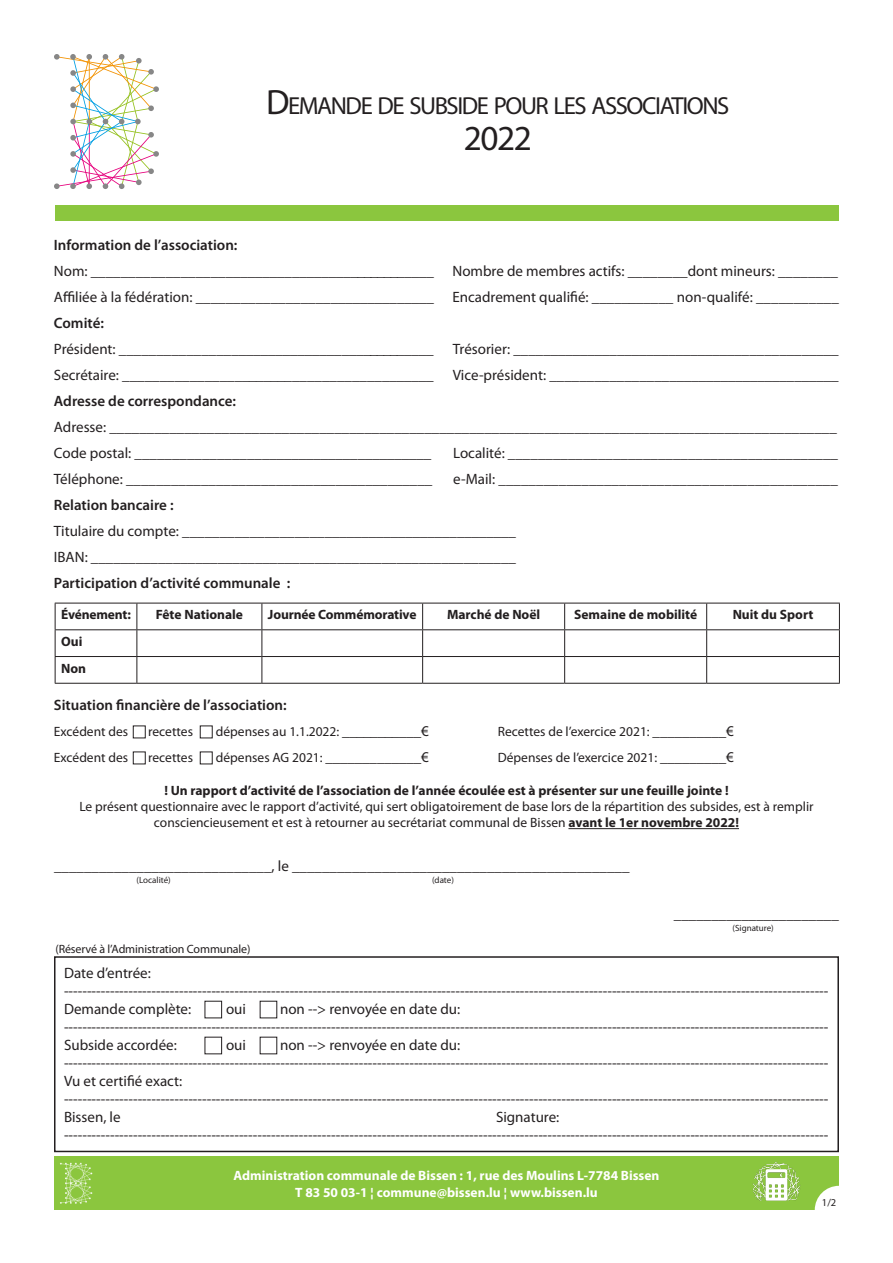
<style>
.page{position:relative;width:893px;height:1263px;background:#fff}
.page>*{position:absolute;margin:0;border:0;box-sizing:border-box;transform-origin:0 0}
.t1{font:35.25px "Myriad Pro";color:#231f20}
.t2{font:24.75px "Myriad Pro";letter-spacing:-.055em;color:#231f20}
.t3{font:15px "Myriad Pro";color:#231f20}
.t4{font:600 15px "Myriad Pro";color:#231f20}
.t5{font:13.5px/16.2px "Myriad Pro";color:#231f20;text-align:center}
.t6{font:700 13.5px "Myriad Pro";color:#231f20}
.t7{font:700 13.5px "Myriad Pro";color:#fff}
.t8{font:12px "Myriad Pro";letter-spacing:-.01em;color:#231f20}
.t9{font:10.5px "Myriad Pro";color:#231f20}
.t10{font:9px "Myriad Pro";color:#231f20}
.s1{font-size:35.25px}
.s2{font-size:15px}
.s3{font-weight:700}
</style>
<div class="page">
<svg style="left:54px;top:54px;width:105px;height:135px"></svg>
<div style="left:55px;top:205px;width:783px;height:15px;background:#8bc63e"></div>
<hr style="left:568px;top:828px;width:171px;height:1px;background:#231f20">
<div style="left:54px;top:956px;width:785px;height:196px;border:2px solid #231f20"></div>
<div style="left:205px;top:1001px;width:17px;height:17px;border:1px solid #231f20"></div>
<div style="left:205px;top:1037px;width:17px;height:17px;border:1px solid #231f20"></div>
<hr style="left:55px;top:603px;width:82px;height:1px;background:#231f20">
<hr style="left:137px;top:603px;width:125px;height:1px;background:#231f20">
<hr style="left:262px;top:603px;width:161px;height:1px;background:#231f20">
<hr style="left:423px;top:603px;width:142px;height:1px;background:#231f20">
<hr style="left:565px;top:603px;width:142px;height:1px;background:#231f20">
<hr style="left:707px;top:603px;width:133px;height:1px;background:#231f20">
<hr style="left:55px;top:629px;width:82px;height:1px;background:#231f20">
<hr style="left:137px;top:629px;width:125px;height:1px;background:#231f20">
<hr style="left:262px;top:629px;width:161px;height:1px;background:#231f20">
<hr style="left:423px;top:629px;width:142px;height:1px;background:#231f20">
<hr style="left:565px;top:629px;width:142px;height:1px;background:#231f20">
<hr style="left:707px;top:629px;width:133px;height:1px;background:#231f20">
<hr style="left:55px;top:656px;width:82px;height:1px;background:#231f20">
<svg style="left:55px;top:603px;width:1px;height:80px"></svg>
<hr style="left:137px;top:656px;width:125px;height:1px;background:#231f20">
<svg style="left:137px;top:603px;width:1px;height:80px"></svg>
<hr style="left:262px;top:656px;width:160px;height:1px;background:#231f20">
<hr style="left:423px;top:656px;width:141px;height:1px;background:#231f20">
<hr style="left:565px;top:656px;width:141px;height:1px;background:#231f20">
<hr style="left:707px;top:656px;width:133px;height:1px;background:#231f20">
<svg style="left:839px;top:603px;width:1px;height:80px"></svg>
<hr style="left:55px;top:683px;width:82px;height:1px;background:#231f20">
<hr style="left:137px;top:683px;width:125px;height:1px;background:#231f20">
<hr style="left:262px;top:683px;width:161px;height:1px;background:#231f20">
<hr style="left:423px;top:683px;width:142px;height:1px;background:#231f20">
<hr style="left:565px;top:683px;width:142px;height:1px;background:#231f20">
<hr style="left:707px;top:683px;width:133px;height:1px;background:#231f20">
<svg style="left:262px;top:603px;width:1px;height:80px"></svg>
<svg style="left:422px;top:603px;width:1px;height:80px"></svg>
<svg style="left:564px;top:603px;width:1px;height:80px"></svg>
<svg style="left:706px;top:603px;width:1px;height:80px"></svg>
<div style="left:133px;top:725px;width:13px;height:13px;border:1px solid #231f20"></div>
<div style="left:133px;top:751px;width:13px;height:13px;border:1px solid #231f20"></div>
<div style="left:200px;top:725px;width:13px;height:13px;border:1px solid #231f20"></div>
<div style="left:200px;top:751px;width:13px;height:13px;border:1px solid #231f20"></div>
<div style="left:54px;top:1157px;width:785px;height:53px;background:#8bc63e"></div>
<img style="left:60px;top:1162px;width:32px;height:42px">
<img style="left:753px;top:1162px;width:48px;height:39px">
<div style="left:815px;top:1186px;width:48px;height:48px;background:#fff;border-radius:50%"></div>
<p class="t2" style="left:266px;top:90px;width:465px"><span class="s1">D</span>EMANDE DE SUBSIDE POUR LES ASSOCIATIONS</p>
<p class="t1" style="left:464px;top:116px;width:70px">2022</p>
<p class="t4" style="left:54px;top:236px;width:185px">Information de l’association:</p>
<p class="t3" style="left:54px;top:262px;width:381px">Nom: _______________________________________________</p>
<p class="t3" style="left:54px;top:288px;width:381px">Affiliée à la fédération: ________________________________</p>
<p class="t4" style="left:54px;top:314px;width:52px">Comité:</p>
<p class="t3" style="left:54px;top:340px;width:381px">Président: ___________________________________________</p>
<p class="t3" style="left:54px;top:366px;width:381px">Secrétaire: __________________________________________</p>
<p class="t4" style="left:54px;top:392px;width:184px">Adresse de correspondance:</p>
<p class="t3" style="left:452px;top:262px;width:387px">Nombre de membres actifs: ________dont mineurs: ________</p>
<p class="t3" style="left:452px;top:288px;width:388px">Encadrement qualifié: ___________ non-qualifé: ___________</p>
<p class="t3" style="left:453px;top:340px;width:387px">Trésorier: ____________________________________________</p>
<p class="t3" style="left:453px;top:366px;width:387px">Vice-président: _______________________________________</p>
<p class="t3" style="left:54px;top:418px;width:784px">Adresse: _________________________________________________________________________________________________</p>
<p class="t3" style="left:54px;top:444px;width:379px">Code postal: ________________________________________</p>
<p class="t3" style="left:54px;top:470px;width:380px">Téléphone: _________________________________________</p>
<p class="t3" style="left:453px;top:470px;width:386px">e-Mail: _____________________________________________</p>
<p class="t3" style="left:453px;top:444px;width:386px">Localité: ____________________________________________</p>
<p class="t4" style="left:54px;top:495px;width:121px">Relation bancaire :</p>
<p class="t3" style="left:54px;top:522px;width:463px">Titulaire du compte: _____________________________________________</p>
<p class="t3" style="left:54px;top:548px;width:464px">IBAN: _________________________________________________________</p>
<p class="t4" style="left:54px;top:573px;width:238px">Participation d’activité communale :</p>
<p class="t6" style="left:61px;top:606px;width:71px">Événement:</p>
<p class="t6" style="left:156px;top:606px;width:89px">Fête Nationale</p>
<p class="t6" style="left:268px;top:606px;width:150px">Journée Commémorative</p>
<p class="t6" style="left:447px;top:606px;width:95px">Marché de Noël</p>
<p class="t6" style="left:574px;top:606px;width:125px">Semaine de mobilité</p>
<p class="t6" style="left:733px;top:606px;width:82px">Nuit du Sport</p>
<p class="t6" style="left:61px;top:633px;width:23px">Oui</p>
<p class="t6" style="left:61px;top:659px;width:26px">Non</p>
<p class="t4" style="left:54px;top:695px;width:234px">Situation financière de l’association:</p>
<p class="t5" style="left:54px;top:723px;width:76px">Excédent des</p>
<p class="t5" style="left:148px;top:723px;width:46px">recettes</p>
<p class="t5" style="left:216px;top:723px;width:214px">dépenses au 1.1.2022: <span class="s2">___________€</span></p>
<p class="t5" style="left:54px;top:749px;width:76px">Excédent des</p>
<p class="t5" style="left:148px;top:749px;width:46px">recettes</p>
<p class="t5" style="left:216px;top:749px;width:214px">dépenses AG 2021: <span class="s2">_____________€</span></p>
<p class="t5" style="left:498px;top:723px;width:238px">Recettes de l’exercice 2021: <span class="s2">__________€</span></p>
<p class="t5" style="left:498px;top:749px;width:238px">Dépenses de l’exercice 2021: <span class="s2">_________€</span></p>
<p class="t6" style="left:164px;top:781px;width:566px">! Un rapport d’activité de l’association de l’année écoulée est à présenter sur une feuille jointe !</p>
<p class="t5" style="left:79px;top:798px;width:736px">Le présent questionnaire avec le rapport d’activité, qui sert obligatoirement de base lors de la répartition des subsides, est à remplir consciencieusement et est à retourner au secrétariat communal de Bissen <span class="s3">avant le 1er novembre 2022!</span></p>
<p class="t3" style="left:54px;top:857px;width:577px">_____________________________, le _____________________________________________</p>
<p class="t10" style="left:137px;top:875px;width:36px">(Localité)</p>
<p class="t10" style="left:432px;top:875px;width:23px">(date)</p>
<p class="t3" style="left:674px;top:905px;width:167px">______________________</p>
<p class="t10" style="left:733px;top:923px;width:43px">(Signature)</p>
<p class="t8" style="left:55px;top:942px;width:197px">(Réservé à l’Administration Communale)</p>
<p class="t3" style="left:64px;top:963px;width:88px">Date d’entrée:</p>
<p class="t3" style="left:64px;top:981px;width:766px">----------------------------------------------------------------------------------------------------------------------------------------------------------------------</p>
<p class="t3" style="left:64px;top:999px;width:129px">Demande complète:</p>
<p class="t3" style="left:226px;top:999px;width:22px">oui</p>
<p class="t3" style="left:280px;top:999px;width:182px">non --&gt; renvoyée en date du:</p>
<p class="t3" style="left:64px;top:1017px;width:766px">----------------------------------------------------------------------------------------------------------------------------------------------------------------------</p>
<p class="t3" style="left:64px;top:1035px;width:114px">Subside accordée:</p>
<p class="t3" style="left:226px;top:1035px;width:22px">oui</p>
<p class="t3" style="left:280px;top:1035px;width:182px">non --&gt; renvoyée en date du:</p>
<p class="t3" style="left:64px;top:1053px;width:766px">----------------------------------------------------------------------------------------------------------------------------------------------------------------------</p>
<p class="t3" style="left:64px;top:1071px;width:120px">Vu et certifié exact:</p>
<p class="t3" style="left:64px;top:1089px;width:766px">----------------------------------------------------------------------------------------------------------------------------------------------------------------------</p>
<p class="t3" style="left:64px;top:1107px;width:58px">Bissen, le</p>
<p class="t3" style="left:496px;top:1107px;width:65px">Signature:</p>
<p class="t3" style="left:64px;top:1125px;width:766px">----------------------------------------------------------------------------------------------------------------------------------------------------------------------</p>
<p class="t7" style="left:233px;top:1167px;width:428px">Administration communale de Bissen : 1, rue des Moulins L-7784 Bissen</p>
<p class="t7" style="left:295px;top:1183px;width:304px">T 83 50 03-1 ¦ commune@bissen.lu ¦ www.bissen.lu</p>
<p class="t9" style="left:822px;top:1196px;width:16px">1/2</p>
</div>
